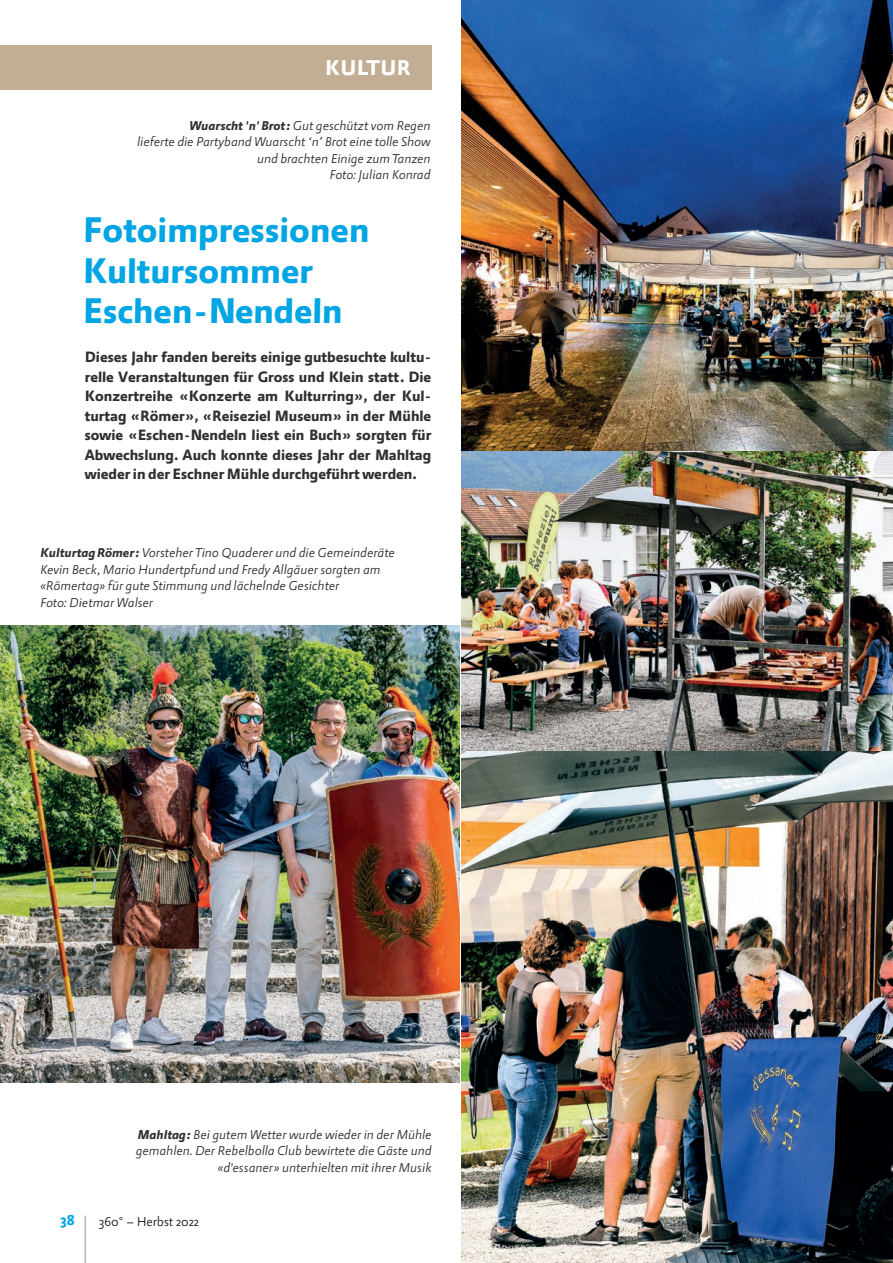
<style>
.page{position:relative;width:893px;height:1263px;background:#fff}
.page>*{position:absolute;margin:0;border:0;box-sizing:border-box;transform-origin:0 0}
.t1{font:37.5px/40.5px "Allegra 6 Bold";color:#00a5e3}
.t2{font:22.5px "Allegra 6 Bold";letter-spacing:.01em;color:#fff}
.t3{font:16.5px "Allegra 6 Bold";color:#00a5e3}
.t4{font:15.75px/19.5px "Allegra 6 Bold";color:#312f30;text-align:justify}
.t5{font:13.5px/16.5px "Allegra 22 Regular Italic";color:#312f30;text-align:right}
.t6{font:13.5px "Allegra 2 Regular";color:#231f20}
.s1{font-family:"Allegra 66 Bold Italic"}
</style>
<div class="page">
<div style="left:0;top:46px;width:432px;height:44px;background:#c2ae94"></div>
<hr style="left:85px;top:1215px;width:1px;height:48px;background:#939598">
<img style="left:461px;top:451px;width:432px;height:812px">
<img style="left:461px;top:0;width:432px;height:451px">
<img style="left:0;top:625px;width:460px;height:458px">
<h2 class="t2" style="left:325px;top:55px;width:87px">KULTUR</h2>
<p class="t5" style="left:137px;top:117px;width:295px"><span class="s1">Wuarscht 'n' Brot:</span> Gut geschützt vom Regen<br>lieferte die Partyband Wuarscht ‘n’ Brot eine tolle Show und brachten Einige zum Tanzen<br>Foto: Julian Konrad</p>
<h1 class="t1" style="left:83px;top:211px;width:288px">Fotoimpressionen<br>Kultursommer<br>Eschen-Nendeln</h1>
<p class="t4" style="left:85px;top:348px;width:348px">Dieses Jahr fanden bereits einige gutbesuchte kultu&shy;relle Veranstaltungen für Gross und Klein statt. Die Konzertreihe «Konzerte am Kulturring», der Kul&shy;turtag «Römer», «Reiseziel Museum» in der Mühle sowie «Eschen-Nendeln liest ein Buch» sorgten für Abwechslung. Auch konnte dieses Jahr der Mahltag wieder in der Eschner Mühle durchgeführt werden.</p>
<p class="t5" style="left:40px;top:545px;width:356px;text-align:left"><span class="s1">Kulturtag Römer:</span> Vorsteher Tino Quaderer und die Gemeinderäte Kevin Beck, Mario Hundertpfund und Fredy Allgäuer sorgten am «Römertag» für gute Stimmung und lächelnde Gesichter<br>Foto: Dietmar Walser</p>
<p class="t3" style="left:60px;top:1210px;width:16px">38</p>
<p class="t5" style="left:136px;top:1126px;width:297px"><span class="s1">Mahltag:</span> Bei gutem Wetter wurde wieder in der Mühle gemahlen. Der Rebelbolla Club bewirtete die Gäste und «d'essaner» unterhielten mit ihrer Musik</p>
<p class="t6" style="left:99px;top:1214px;width:101px">360° – Herbst 2022</p>
</div>
